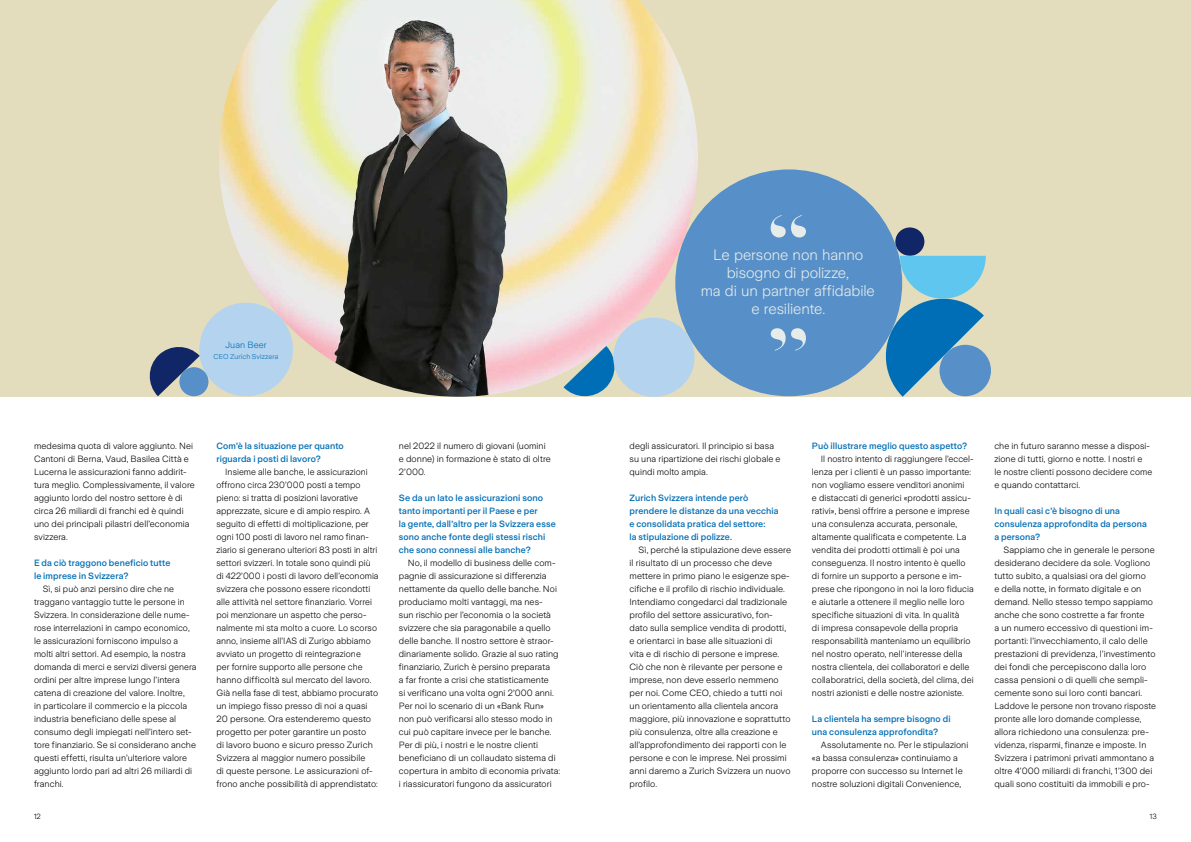
<style>
.page{position:relative;width:1191px;height:842px;background:#fff}
.page>*{position:absolute;margin:0;border:0;box-sizing:border-box;transform-origin:0 0}
.t1{font:300 15px/18px "Zurich Sans";letter-spacing:-.005em;color:#e5ecea;text-align:center}
.t2{font:300 9px/13px "Zurich Sans";letter-spacing:.01em;color:#000}
.t3{font:500 9px/13px "Zurich Sans";letter-spacing:.01em;color:#006eb6}
.t4{font:300 9px "Zurich Sans";letter-spacing:.01em;color:#006eb6}
.t5{font:300 7.5px "Zurich Sans";color:#000}
.t6{font:300 7px "Zurich Sans";letter-spacing:.015em;color:#006eb6}
</style>
<div class="page">
<div style="left:0;top:0;width:1191px;height:397px;background:#e3ddbd"></div>
<div style="left:675px;top:169px;width:227px;height:227px;background:#578fc8;border-radius:50%"></div>
<svg style="left:770px;top:215px;width:36px;height:22px"></svg>
<svg style="left:770px;top:328px;width:36px;height:23px"></svg>
<div style="left:939px;top:345px;width:52px;height:51px;background:#578fc8;border-radius:50%"></div>
<div style="left:895px;top:227px;width:29px;height:29px;background:#112666;border-radius:50%"></div>
<svg style="left:880px;top:256px;width:105px;height:141px"></svg>
<div style="left:199px;top:303px;width:94px;height:93px;background:#b3d3ee;border-radius:50%"></div>
<svg style="left:149px;top:344px;width:51px;height:52px"></svg>
<div style="left:179px;top:367px;width:29px;height:29px;background:#578fc8;border-radius:50%"></div>
<img style="left:219px;top:0;width:479px;height:397px">
<p class="t4" style="left:225px;top:340px;width:43px">Juan Beer</p>
<p class="t6" style="left:213px;top:353px;width:66px">CEO Zurich Svizzera</p>
<p class="t2" style="left:34px;top:439px;width:162px">medesima quota di valore aggiunto. Nei Cantoni di Berna, Vaud, Basilea Città e Lucerna le assicurazioni fanno addirit&shy;tura meglio. Complessivamente, il valore aggiunto lordo del nostro settore è di circa 26 miliardi di franchi ed è quindi uno dei principali pilastri dell’economia svizzera.</p>
<p class="t3" style="left:34px;top:556px;width:138px">E da ciò traggono beneficio tutte le imprese in Svizzera?</p>
<p class="t2" style="left:34px;top:582px;width:164px;text-indent:9px">Sì, si può anzi persino dire che ne traggano vantaggio tutte le persone in Svizzera. In considerazione delle nume&shy;rose interrelazioni in campo economico, le assicurazioni forniscono impulso a molti altri settori. Ad esempio, la nostra domanda di merci e servizi diversi genera ordini per altre imprese lungo l’intera catena di creazione del valore. Inoltre,<br>in particolare il commercio e la piccola industria beneficiano delle spese al consumo degli impiegati nell’intero set&shy;tore finanziario. Se si considerano anche questi effetti, risulta un’ulteriore valore aggiunto lordo pari ad altri 26 miliardi di franchi.</p>
<p class="t3" style="left:216px;top:439px;width:129px">Com’è la situazione per quanto riguarda i posti di lavoro?</p>
<p class="t2" style="left:216px;top:465px;width:164px;text-indent:9px">Insieme alle banche, le assicurazioni offrono circa 230’000 posti a tempo pieno: si tratta di posizioni lavorative apprezzate, sicure e di ampio respiro. A seguito di effetti di moltiplicazione, per ogni 100 posti di lavoro nel ramo finan&shy;ziario si generano ulteriori 83 posti in altri settori svizzeri. In totale sono quindi più di 422’000 i posti di lavoro dell’economia svizzera che possono essere ricondotti alle attività nel settore finanziario. Vorrei poi menzionare un aspetto che perso&shy;nalmente mi sta molto a cuore. Lo scorso anno, insieme all’IAS di Zurigo abbiamo avviato un progetto di reintegrazione<br>per fornire supporto alle persone che hanno difficoltà sul mercato del lavoro.<br>Già nella fase di test, abbiamo procurato un impiego fisso presso di noi a quasi 20 persone. Ora estenderemo questo progetto per poter garantire un posto<br>di lavoro buono e sicuro presso Zurich Svizzera al maggior numero possibile<br>di queste persone. Le assicurazioni of&shy;frono anche possibilità di apprendistato:</p>
<p class="t2" style="left:399px;top:439px;width:153px">nel 2022 il numero di giovani (uomini e donne) in formazione è stato di oltre<br>2’000.</p>
<p class="t3" style="left:399px;top:491px;width:158px">Se da un lato le assicurazioni sono tanto importanti per il Paese e per<br>la gente, dall’altro per la Svizzera esse sono anche fonte degli stessi rischi che sono connessi alle banche?</p>
<p class="t2" style="left:399px;top:556px;width:163px;text-indent:9px">No, il modello di business delle com&shy;pagnie di assicurazione si differenzia nettamente da quello delle banche. Noi produciamo molti vantaggi, ma nes-<br>sun rischio per l’economia o la società svizzere che sia paragonabile a quello delle banche. Il nostro settore è straor&shy;dinariamente solido. Grazie al suo rating finanziario, Zurich è persino preparata<br>a far fronte a crisi che statisticamente<br>si verificano una volta ogni 2’000 anni.<br>Per noi lo scenario di un «Bank Run» non può verificarsi allo stesso modo in cui può capitare invece per le banche.<br>Per di più, i nostri e le nostre clienti beneficiano di un collaudato sistema di copertura in ambito di economia privata: i riassicuratori fungono da assicuratori</p>
<h1 class="t1" style="left:700px;top:246px;width:176px">Le persone non hanno bisogno di polizze,<br>ma di un partner affidabile e resiliente.</h1>
<p class="t2" style="left:629px;top:439px;width:153px">degli assicuratori. Il principio si basa su una ripartizione dei rischi globale e quindi molto ampia.</p>
<p class="t3" style="left:629px;top:491px;width:151px">Zurich Svizzera intende però prendere le distanze da una vecchia e consolidata pratica del settore:<br>la stipulazione di polizze.</p>
<p class="t2" style="left:629px;top:543px;width:163px;text-indent:9px">Sì, perché la stipulazione deve essere il risultato di un processo che deve mettere in primo piano le esigenze spe&shy;cifiche e il profilo di rischio individuale.<br>Intendiamo congedarci dal tradizionale profilo del settore assicurativo, fon&shy;dato sulla semplice vendita di prodotti, e orientarci in base alle situazioni di<br>vita e di rischio di persone e imprese.<br>Ciò che non è rilevante per persone e imprese, non deve esserlo nemmeno per noi. Come CEO, chiedo a tutti noi un orientamento alla clientela ancora maggiore, più innovazione e soprattutto più consulenza, oltre alla creazione e all’approfondimento dei rapporti con le persone e con le imprese. Nei prossimi anni daremo a Zurich Svizzera un nuovo profilo.</p>
<p class="t3" style="left:812px;top:439px;width:157px">Può illustrare meglio questo aspetto?</p>
<p class="t2" style="left:812px;top:452px;width:163px;text-indent:9px">Il nostro intento di raggiungere l’eccel&shy;lenza per i clienti è un passo importante: non vogliamo essere venditori anonimi<br>e distaccati di generici «prodotti assicu&shy;rativi», bensì offrire a persone e imprese una consulenza accurata, personale, altamente qualificata e competente. La vendita dei prodotti ottimali è poi una conseguenza. Il nostro intento è quello di fornire un supporto a persone e im&shy;prese che ripongono in noi la loro fiducia e aiutarle a ottenere il meglio nelle loro specifiche situazioni di vita. In qualità<br>di impresa consapevole della propria responsabilità manteniamo un equilibrio nel nostro operato, nell’interesse della nostra clientela, dei collaboratori e delle collaboratrici, della società, del clima, dei nostri azionisti e delle nostre azioniste.</p>
<p class="t3" style="left:812px;top:712px;width:140px">La clientela ha sempre bisogno di una consulenza approfondita?</p>
<p class="t2" style="left:812px;top:738px;width:158px;text-indent:9px">Assolutamente no. Per le stipulazioni «a bassa consulenza» continuiamo a proporre con successo su Internet le nostre soluzioni digitali Convenience,</p>
<p class="t2" style="left:994px;top:439px;width:159px">che in futuro saranno messe a disposi&shy;zione di tutti, giorno e notte. I nostri e<br>le nostre clienti possono decidere come e quando contattarci.</p>
<p class="t3" style="left:994px;top:504px;width:154px">In quali casi c’è bisogno di una consulenza approfondita da persona a persona?</p>
<p class="t2" style="left:994px;top:543px;width:163px;text-indent:9px">Sappiamo che in generale le persone desiderano decidere da sole. Vogliono tutto subito, a qualsiasi ora del giorno<br>e della notte, in formato digitale e on demand. Nello stesso tempo sappiamo anche che sono costrette a far fronte<br>a un numero eccessivo di questioni im&shy;portanti: l’invecchiamento, il calo delle prestazioni di previdenza, l’investimento dei fondi che percepiscono dalla loro cassa pensioni o di quelli che sempli&shy;cemente sono sui loro conti bancari.<br>Laddove le persone non trovano risposte pronte alle loro domande complesse, allora richiedono una consulenza: pre&shy;videnza, risparmi, finanze e imposte. In Svizzera i patrimoni privati ammontano a oltre 4’000 miliardi di franchi, 1’300 dei quali sono costituiti da immobili e pro-</p>
<p class="t5" style="left:34px;top:813px;width:8px">12</p>
<p class="t5" style="left:1150px;top:813px;width:9px">13</p>
</div>
